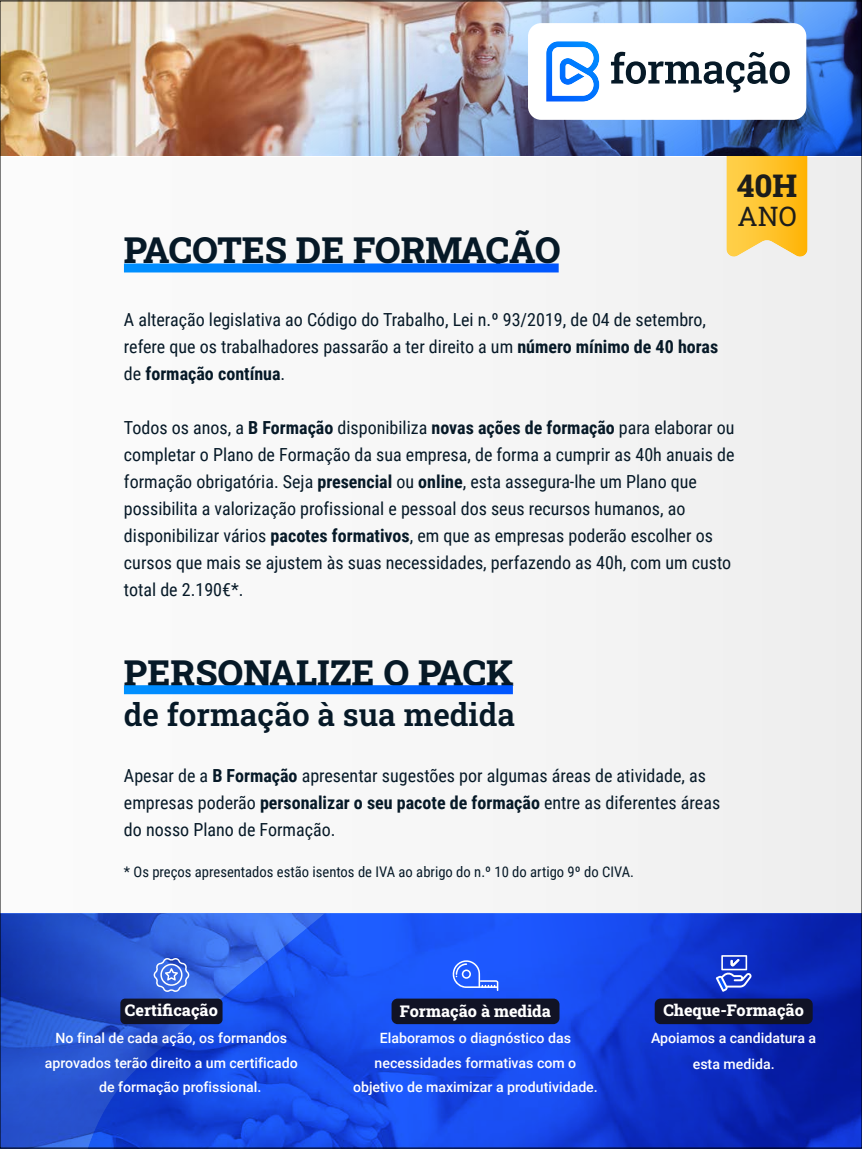
<style>
.page{position:relative;width:862px;height:1149px;background:#fff}
.page>*{position:absolute;margin:0;border:0;box-sizing:border-box;transform-origin:0 0}
.t1{font:800 36px "Roboto Slab";color:#061927}
.t2{font:600 31.5px "Roboto Slab";color:#061927}
.t3{font:800 31.5px "Roboto Slab";color:#1d1d1b}
.t4{font:27px "Roboto Slab";color:#1d1d1b}
.t5{font:18px/27px "Roboto Condensed";color:#061927}
.t6{font:800 16.2px "Roboto Slab";color:#fff}
.t7{font:14.62px "Roboto Condensed";color:#061927}
.t8{font:500 14.17px/24.8px "Roboto";color:#fff;text-align:center}
.s1{font-weight:700}
</style>
<div class="page">
<div style="left:0;top:157px;width:861px;height:756px;background:#f7f7f7"></div>
<svg style="left:726px;top:155px;width:81px;height:102px;background:#fbc53c"></svg>
<svg style="left:300px;top:913px;width:561px;height:235px;background:#133fd9"></svg>
<svg style="left:0;top:913px;width:300px;height:235px;background:#214fd4"></svg>
<img style="left:0;top:0;width:861px;height:155px">
<div style="left:527px;top:23px;width:278px;height:97px;background:#fff;border-radius:13px"></div>
<svg style="left:610px;top:52px;width:179px;height:41px"></svg>
<svg style="left:546px;top:41px;width:53px;height:61px"></svg>
<svg style="left:124px;top:263px;width:434px;height:9px;background:#0d7afe"></svg>
<svg style="left:124px;top:685px;width:388px;height:9px;background:#0576fe"></svg>
<svg style="left:153px;top:957px;width:37px;height:34px"></svg>
<div style="left:120px;top:998px;width:102px;height:25px;background:#111325;border-radius:5px"></div>
<svg style="left:451px;top:958px;width:47px;height:32px;background:#4576fd"></svg>
<div style="left:391px;top:998px;width:168px;height:25px;background:#111325;border-radius:6px"></div>
<svg style="left:715px;top:954px;width:36px;height:37px"></svg>
<div style="left:654px;top:998px;width:158px;height:25px;background:#111325;border-radius:6px"></div>
<h1 class="t1" style="left:124px;top:235px;width:438px">PACOTES DE FORMAÇÃO</h1>
<h2 class="t3" style="left:736px;top:172px;width:62px">40H</h2>
<h3 class="t4" style="left:737px;top:205px;width:61px">ANO</h3>
<p class="t5" style="left:124px;top:307px;width:595px">A alteração legislativa ao Código do Trabalho, Lei n.º 93/2019, de 04 de setembro, refere que os trabalhadores passarão a ter direito a um <span class="s1">número mínimo de 40 horas </span>de <span class="s1">formação contínua</span>.</p>
<p class="t5" style="left:124px;top:415px;width:612px">Todos os anos, a <span class="s1">B Formação</span> disponibiliza <span class="s1">novas ações de formação</span> para elaborar ou completar o Plano de Formação da sua empresa, de forma a cumprir as 40h anuais de formação obrigatória. Seja <span class="s1">presencial</span> ou <span class="s1">online</span>, esta assegura-lhe um Plano que possibilita a valorização profissional e pessoal dos seus recursos humanos, ao disponibilizar vários <span class="s1">pacotes formativos</span>, em que as empresas poderão escolher os cursos que mais se ajustem às suas necessidades, perfazendo as 40h, com um custo total de 2.190€*.</p>
<h1 class="t1" style="left:124px;top:657px;width:391px">PERSONALIZE O PACK</h1>
<h2 class="t2" style="left:124px;top:701px;width:392px">de formação à sua medida</h2>
<p class="t5" style="left:124px;top:763px;width:597px">Apesar de a <span class="s1">B Formação</span> apresentar sugestões por algumas áreas de atividade, as empresas poderão <span class="s1">personalizar o seu pacote de formação</span> entre as diferentes áreas do nosso Plano de Formação.</p>
<p class="t7" style="left:124px;top:864px;width:511px">* Os preços apresentados estão isentos de IVA ao abrigo do n.º 10 do artigo 9º do CIVA.</p>
<p class="t6" style="left:125px;top:999px;width:94px">Certificação</p>
<p class="t8" style="left:56px;top:1026px;width:233px">No final de cada ação, os formandos</p>
<p class="t8" style="left:45px;top:1050px;width:254px">aprovados terão direito a um certificado</p>
<p class="t8" style="left:99px;top:1075px;width:164px">de formação profissional.</p>
<p class="t6" style="left:400px;top:1003px;width:152px">Formação à medida</p>
<p class="t8" style="left:353px;top:1026px;width:246px">Elaboramos o diagnóstico das necessidades formativas com o objetivo de maximizar a produtividade.</p>
<p class="t6" style="left:663px;top:1003px;width:142px">Cheque-Formação</p>
<p class="t8" style="left:650px;top:1025px;width:166px;line-height:26.3px">Apoiamos a candidatura a esta medida.</p>
</div>
